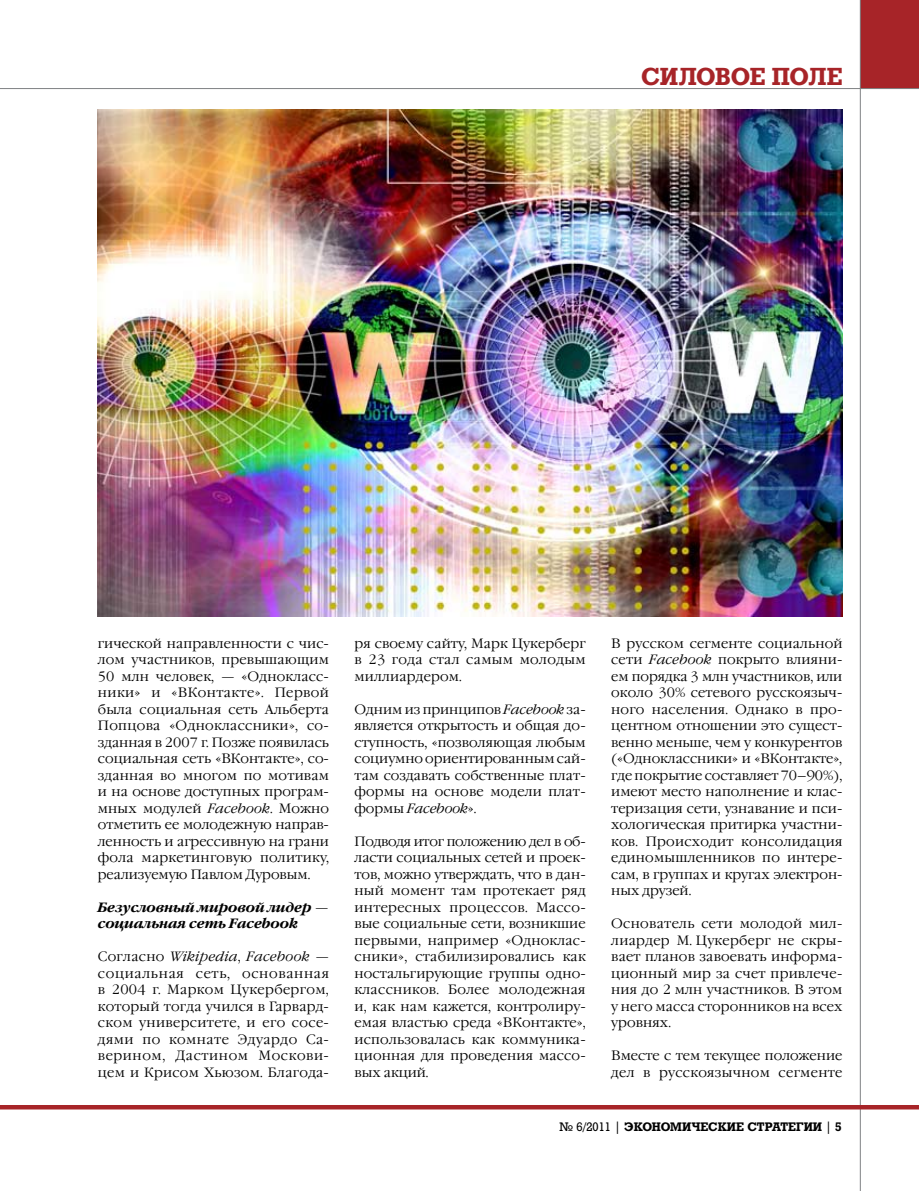
<style>
.page{position:relative;width:919px;height:1191px;background:#fff}
.page>*{position:absolute;margin:0;border:0;box-sizing:border-box;transform-origin:0 0}
.t1{font:700 24px "Rodeo";letter-spacing:-.02em;color:#a72428}
.t2{font:300 13.5px/16.5px "Garamond C";letter-spacing:.015em;color:#000;text-align:justify}
.t3{font:italic 700 13.5px/16.5px "Garamond C";color:#000}
.t4{font:700 12px "Rodeo";color:#000}
.s1{font-style:italic}
.s2{font-weight:400}
</style>
<div class="page">
<div style="left:859px;top:0;width:59px;height:89px;background:#a72428"></div>
<hr style="left:0;top:88px;width:918px;height:1px;background:#808284">
<hr style="left:859px;top:0;width:1px;height:1191px;background:#808284">
<hr style="left:0;top:1105px;width:918px;height:4px;background:#a72428">
<img style="left:98px;top:110px;width:744px;height:506px">
<h1 class="t1" style="left:641px;top:62px;width:203px">СИЛОВОЕ ПОЛЕ</h1>
<p class="t2" style="left:98px;top:635px;width:233px">гической направленности с чис&shy;лом участников, превышающим 50 млн человек, — «Однокласс&shy;ники» и «ВКонтакте». Первой была социальная сеть Альберта Попцова «Одноклассники», со&shy;зданная в 2007 г. Позже появилась социальная сеть «ВКонтакте», со&shy;зданная во многом по мотивам и на основе доступных програм&shy;мных модулей <span class="s1">Facebook</span>. Можно отметить ее молодежную направ&shy;ленность и агрессивную на грани фола маркетинговую политику, реализуемую Павлом Дуровым.</p>
<p class="t3" style="left:98px;top:899px;width:232px">Безусловный мировой лидер — социальная сеть Facebook</p>
<p class="t2" style="left:98px;top:949px;width:233px">Согласно <span class="s1">Wikipеdia</span>, <span class="s1">Facebook</span> — социальная сеть, основанная в 2004 г. Марком Цукербергом, который тогда учился в Гарвард&shy;ском университете, и его сосе&shy;дями по комнате Эдуардо Са&shy;верином, Дастином Москови&shy;цем и Крисом Хьюзом. Благода-</p>
<p class="t2" style="left:354px;top:635px;width:233px">ря своему сайту, Марк Цукерберг в 23 года стал самым молодым миллиардером.</p>
<p class="t2" style="left:354px;top:701px;width:233px">Одним из принципов <span class="s1">Facebook</span> за&shy;является открытость и общая до&shy;ступность, «позволяющая любым социумно ориентированным сай&shy;там создавать собственные плат&shy;формы на основе модели плат&shy;формы <span class="s1">Facebook</span>».</p>
<p class="t2" style="left:354px;top:833px;width:233px">Подводя итог положению дел в об&shy;ласти социальных сетей и проек&shy;тов, можно утверждать, что в дан&shy;ный момент там протекает ряд интересных процессов. Массо&shy;вые социальные сети, возникшие первыми, например «Одноклас&shy;сники», стабилизировались как ностальгирующие группы одно&shy;классников. Более молодежная и, как нам кажется, контролиру&shy;емая властью среда «ВКонтакте», использовалась как коммуника&shy;ционная для проведения массо&shy;вых акций.</p>
<p class="t2" style="left:611px;top:635px;width:233px">В русском сегменте социальной сети <span class="s1">Facebook</span> покрыто влияни&shy;ем порядка 3 млн участников, или около 30% сетевого русскоязыч&shy;ного населения. Однако в про&shy;центном отношении это сущест&shy;венно меньше, чем у конкурентов («Одноклассники» и «ВКонтакте», где покрытие составляет 70–90%), имеют место наполнение и клас&shy;теризация сети, узнавание и пси&shy;хологическая притирка участни&shy;ков. Происходит консолидация единомышленников по интере&shy;сам, в группах и кругах электрон&shy;ных друзей.</p>
<p class="t2" style="left:611px;top:916px;width:233px">Основатель сети молодой мил&shy;лиардер М. Цукерберг не скры&shy;вает планов завоевать информа&shy;ционный мир за счет привлече&shy;ния до 2 млн участников. В этом у него масса сторонников на всех уровнях.</p>
<p class="t2" style="left:611px;top:1048px;width:233px">Вместе с тем текущее положение дел в русскоязычном сегменте</p>
<p class="t4" style="left:559px;top:1119px;width:273px"><span class="s2">№ 6/2011 |</span> ЭКОНОМИЧЕСКИЕ СТРАТЕГИИ <span class="s2">|</span></p>
</div>
